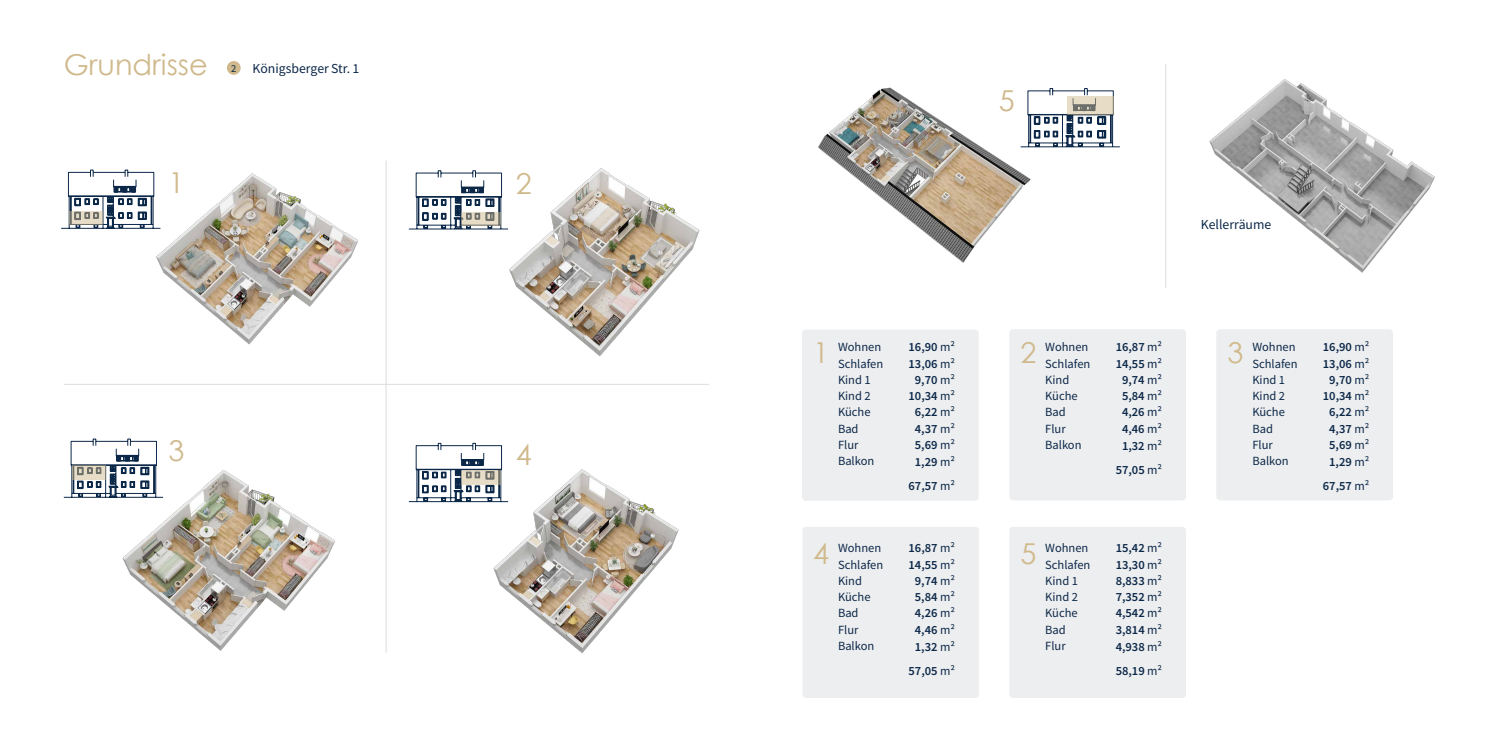
<style>
.page{position:relative;width:1489px;height:745px;background:#fff}
.page>*{position:absolute;margin:0;border:0;box-sizing:border-box;transform-origin:0 0}
.Übeschrift_zusatz{font:28.75px "Century Gothic";color:#d0ba8d}
.Übeschrift_zusatz-2{font:13.75px "Source Sans Pro";color:#0c2849}
.Fliestext{font:600 12.5px "Source Sans Pro";color:#0c2849}
.Fliestext-2{font:12.5px "Source Sans Pro";color:#0c2849}
.Übeschrift_zusatz-3{font:10.5px "Source Sans Pro";color:#0c2849}
.s1{font-weight:400}
</style>
<div class="page">
<div style="left:802px;top:329px;width:176px;height:171px;background:#edeeef;border-radius:4px"></div>
<div style="left:802px;top:526px;width:177px;height:171px;background:#edeeef;border-radius:4px"></div>
<div style="left:1009px;top:329px;width:176px;height:171px;background:#edeeef;border-radius:4px"></div>
<div style="left:1009px;top:526px;width:176px;height:171px;background:#edeeef;border-radius:4px"></div>
<div style="left:1216px;top:329px;width:176px;height:171px;background:#edeeef;border-radius:4px"></div>
<div style="left:227px;top:61px;width:14px;height:14px;background:#d0ba8d;border-radius:50%"></div>
<img style="left:128px;top:164px;width:258px;height:193px">
<img style="left:475px;top:168px;width:225px;height:188px">
<img style="left:93px;top:470px;width:242px;height:181px">
<img style="left:439px;top:469px;width:240px;height:185px">
<img style="left:818px;top:87px;width:239px;height:176px">
<img style="left:1209px;top:79px;width:226px;height:194px">
<svg style="left:61px;top:170px;width:99px;height:58px"></svg>
<svg style="left:69px;top:211px;width:34px;height:13px"></svg>
<svg style="left:409px;top:170px;width:99px;height:59px"></svg>
<svg style="left:461px;top:212px;width:40px;height:13px"></svg>
<svg style="left:64px;top:438px;width:99px;height:59px"></svg>
<svg style="left:72px;top:465px;width:34px;height:15px"></svg>
<svg style="left:415px;top:443px;width:93px;height:58px"></svg>
<svg style="left:461px;top:469px;width:40px;height:15px"></svg>
<svg style="left:1020px;top:88px;width:99px;height:59px"></svg>
<svg style="left:1067px;top:96px;width:46px;height:18px"></svg>
<hr style="left:64px;top:384px;width:645px;height:1px;background:#dcdddf">
<hr style="left:386px;top:160px;width:1px;height:492px;background:#dcdddf">
<hr style="left:1165px;top:64px;width:1px;height:224px;background:#dcdddf">
<p class="Übeschrift_zusatz" style="left:64px;top:47px;width:145px">Grundrisse</p>
<p class="Übeschrift_zusatz-3" style="left:231px;top:61px;width:7px">2</p>
<p class="Übeschrift_zusatz-2" style="left:252px;top:59px;width:108px">Königsberger Str. 1</p>
<p class="Übeschrift_zusatz" style="left:168px;top:165px;width:17px">1</p>
<p class="Übeschrift_zusatz" style="left:168px;top:432px;width:17px">3</p>
<p class="Übeschrift_zusatz" style="left:516px;top:166px;width:17px">2</p>
<p class="Übeschrift_zusatz" style="left:516px;top:436px;width:17px">4</p>
<p class="Übeschrift_zusatz" style="left:813px;top:335px;width:17px">1</p>
<p class="Fliestext-2" style="left:838px;top:339px;width:45px">Wohnen</p>
<p class="Fliestext-2" style="left:838px;top:355px;width:47px">Schlafen</p>
<p class="Fliestext-2" style="left:838px;top:371px;width:34px">Kind 1</p>
<p class="Fliestext-2" style="left:838px;top:387px;width:34px">Kind 2</p>
<p class="Fliestext-2" style="left:838px;top:404px;width:34px">Küche</p>
<p class="Fliestext-2" style="left:838px;top:420px;width:22px">Bad</p>
<p class="Fliestext-2" style="left:838px;top:436px;width:22px">Flur</p>
<p class="Fliestext-2" style="left:838px;top:452px;width:38px">Balkon</p>
<p class="Übeschrift_zusatz" style="left:813px;top:536px;width:17px">4</p>
<p class="Fliestext-2" style="left:838px;top:539px;width:45px">Wohnen</p>
<p class="Fliestext-2" style="left:838px;top:556px;width:47px">Schlafen</p>
<p class="Fliestext-2" style="left:838px;top:572px;width:26px">Kind</p>
<p class="Fliestext-2" style="left:838px;top:588px;width:34px">Küche</p>
<p class="Fliestext-2" style="left:838px;top:604px;width:22px">Bad</p>
<p class="Fliestext-2" style="left:838px;top:621px;width:22px">Flur</p>
<p class="Fliestext-2" style="left:838px;top:637px;width:38px">Balkon</p>
<p class="Fliestext" style="left:908px;top:338px;width:48px">16,90 <span class="s1">m²</span></p>
<p class="Fliestext" style="left:908px;top:355px;width:48px">13,06 <span class="s1">m²</span></p>
<p class="Fliestext" style="left:914px;top:371px;width:42px">9,70 <span class="s1">m²</span></p>
<p class="Fliestext" style="left:908px;top:387px;width:48px">10,34 <span class="s1">m²</span></p>
<p class="Fliestext" style="left:914px;top:403px;width:42px">6,22 <span class="s1">m²</span></p>
<p class="Fliestext" style="left:914px;top:420px;width:42px">4,37 <span class="s1">m²</span></p>
<p class="Fliestext" style="left:914px;top:436px;width:42px">5,69 <span class="s1">m²</span></p>
<p class="Fliestext" style="left:914px;top:453px;width:42px">1,29 <span class="s1">m²</span></p>
<p class="Fliestext" style="left:908px;top:477px;width:48px">67,57 <span class="s1">m²</span></p>
<p class="Fliestext" style="left:908px;top:539px;width:48px">16,87 <span class="s1">m²</span></p>
<p class="Fliestext" style="left:908px;top:555px;width:48px">14,55 <span class="s1">m²</span></p>
<p class="Fliestext" style="left:914px;top:572px;width:42px">9,74 <span class="s1">m²</span></p>
<p class="Fliestext" style="left:914px;top:588px;width:42px">5,84 <span class="s1">m²</span></p>
<p class="Fliestext" style="left:914px;top:604px;width:42px">4,26 <span class="s1">m²</span></p>
<p class="Fliestext" style="left:914px;top:620px;width:42px">4,46 <span class="s1">m²</span></p>
<p class="Fliestext" style="left:914px;top:638px;width:42px">1,32 <span class="s1">m²</span></p>
<p class="Fliestext" style="left:908px;top:662px;width:48px">57,05 <span class="s1">m²</span></p>
<p class="Übeschrift_zusatz" style="left:998px;top:83px;width:17px">5</p>
<p class="Übeschrift_zusatz-2" style="left:1200px;top:215px;width:72px">Kellerräume</p>
<p class="Übeschrift_zusatz" style="left:1020px;top:335px;width:17px">2</p>
<p class="Fliestext-2" style="left:1045px;top:339px;width:45px">Wohnen</p>
<p class="Fliestext-2" style="left:1045px;top:355px;width:47px">Schlafen</p>
<p class="Fliestext-2" style="left:1045px;top:371px;width:26px">Kind</p>
<p class="Fliestext-2" style="left:1045px;top:387px;width:34px">Küche</p>
<p class="Fliestext-2" style="left:1045px;top:404px;width:22px">Bad</p>
<p class="Fliestext-2" style="left:1045px;top:420px;width:22px">Flur</p>
<p class="Fliestext-2" style="left:1045px;top:436px;width:38px">Balkon</p>
<p class="Fliestext" style="left:1115px;top:338px;width:48px">16,87 <span class="s1">m²</span></p>
<p class="Fliestext" style="left:1115px;top:355px;width:48px">14,55 <span class="s1">m²</span></p>
<p class="Fliestext" style="left:1121px;top:371px;width:42px">9,74 <span class="s1">m²</span></p>
<p class="Fliestext" style="left:1121px;top:387px;width:42px">5,84 <span class="s1">m²</span></p>
<p class="Fliestext" style="left:1121px;top:403px;width:42px">4,26 <span class="s1">m²</span></p>
<p class="Fliestext" style="left:1121px;top:420px;width:42px">4,46 <span class="s1">m²</span></p>
<p class="Fliestext" style="left:1121px;top:437px;width:42px">1,32 <span class="s1">m²</span></p>
<p class="Fliestext" style="left:1115px;top:461px;width:48px">57,05 <span class="s1">m²</span></p>
<p class="Übeschrift_zusatz" style="left:1227px;top:335px;width:17px">3</p>
<p class="Fliestext-2" style="left:1252px;top:339px;width:45px">Wohnen</p>
<p class="Fliestext-2" style="left:1252px;top:355px;width:47px">Schlafen</p>
<p class="Fliestext-2" style="left:1252px;top:371px;width:34px">Kind 1</p>
<p class="Fliestext-2" style="left:1252px;top:387px;width:34px">Kind 2</p>
<p class="Fliestext-2" style="left:1252px;top:404px;width:34px">Küche</p>
<p class="Fliestext-2" style="left:1252px;top:420px;width:22px">Bad</p>
<p class="Fliestext-2" style="left:1252px;top:436px;width:22px">Flur</p>
<p class="Fliestext-2" style="left:1252px;top:452px;width:38px">Balkon</p>
<p class="Fliestext" style="left:1322px;top:338px;width:48px">16,90 <span class="s1">m²</span></p>
<p class="Fliestext" style="left:1322px;top:355px;width:48px">13,06 <span class="s1">m²</span></p>
<p class="Fliestext" style="left:1328px;top:371px;width:42px">9,70 <span class="s1">m²</span></p>
<p class="Fliestext" style="left:1322px;top:387px;width:48px">10,34 <span class="s1">m²</span></p>
<p class="Fliestext" style="left:1328px;top:403px;width:42px">6,22 <span class="s1">m²</span></p>
<p class="Fliestext" style="left:1328px;top:420px;width:42px">4,37 <span class="s1">m²</span></p>
<p class="Fliestext" style="left:1328px;top:436px;width:42px">5,69 <span class="s1">m²</span></p>
<p class="Fliestext" style="left:1328px;top:453px;width:42px">1,29 <span class="s1">m²</span></p>
<p class="Fliestext" style="left:1322px;top:477px;width:48px">67,57 <span class="s1">m²</span></p>
<p class="Übeschrift_zusatz" style="left:1020px;top:536px;width:17px">5</p>
<p class="Fliestext-2" style="left:1045px;top:539px;width:45px">Wohnen</p>
<p class="Fliestext-2" style="left:1045px;top:556px;width:47px">Schlafen</p>
<p class="Fliestext-2" style="left:1045px;top:572px;width:34px">Kind 1</p>
<p class="Fliestext-2" style="left:1045px;top:588px;width:34px">Kind 2</p>
<p class="Fliestext-2" style="left:1045px;top:604px;width:34px">Küche</p>
<p class="Fliestext-2" style="left:1045px;top:621px;width:22px">Bad</p>
<p class="Fliestext-2" style="left:1045px;top:637px;width:22px">Flur</p>
<p class="Fliestext" style="left:1115px;top:539px;width:48px">15,42 <span class="s1">m²</span></p>
<p class="Fliestext" style="left:1115px;top:555px;width:48px">13,30 <span class="s1">m²</span></p>
<p class="Fliestext" style="left:1115px;top:572px;width:48px">8,833 <span class="s1">m²</span></p>
<p class="Fliestext" style="left:1115px;top:588px;width:48px">7,352 <span class="s1">m²</span></p>
<p class="Fliestext" style="left:1115px;top:604px;width:48px">4,542 <span class="s1">m²</span></p>
<p class="Fliestext" style="left:1115px;top:620px;width:48px">3,814 <span class="s1">m²</span></p>
<p class="Fliestext" style="left:1115px;top:638px;width:48px">4,938 <span class="s1">m²</span></p>
<p class="Fliestext" style="left:1115px;top:662px;width:48px">58,19 <span class="s1">m²</span></p>
</div>
